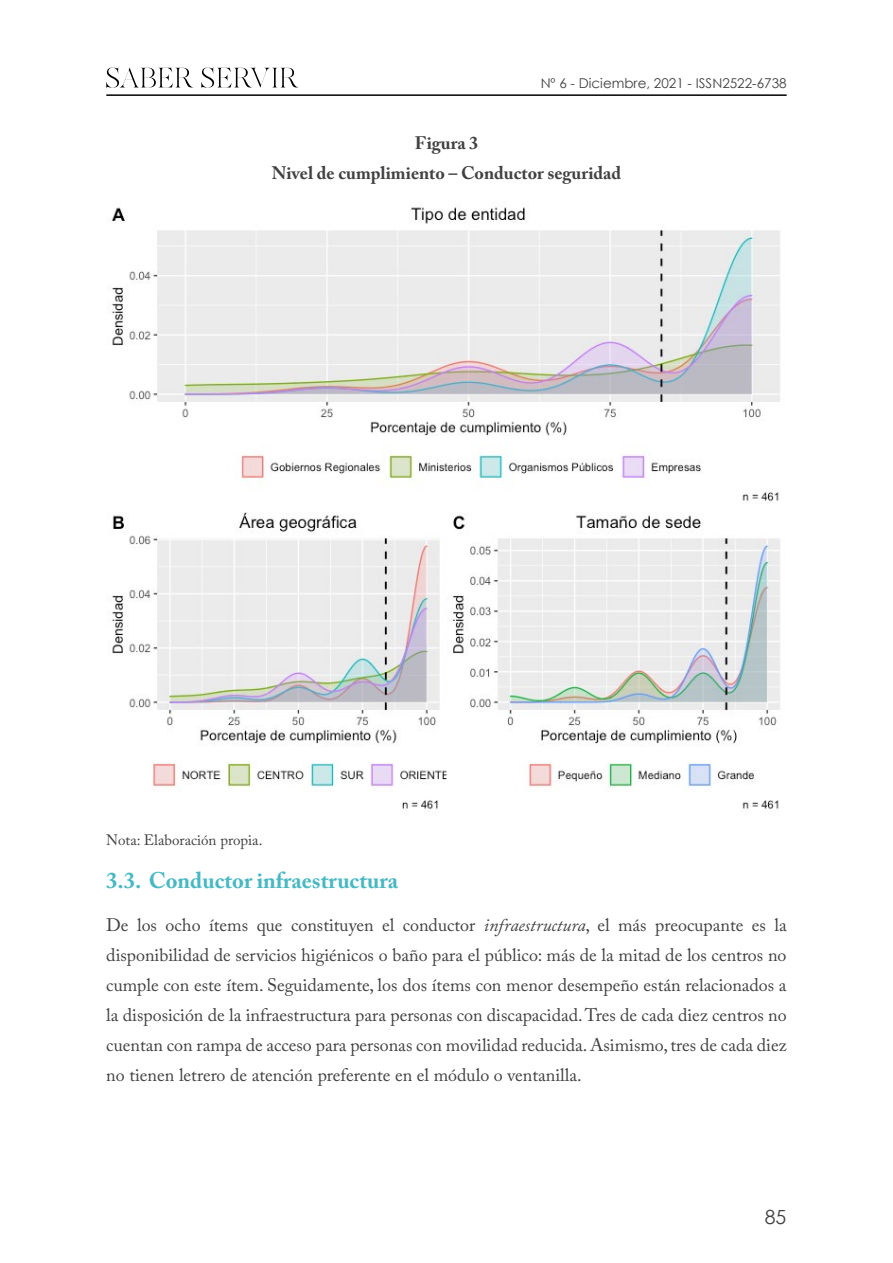
<style>
.page{position:relative;width:893px;height:1263px;background:#fff}
.page>*{position:absolute;margin:0;border:0;box-sizing:border-box;transform-origin:0 0}
.t1{font:700 22.5px "Adobe Caslon Pro";color:#48b8c2}
.t2{font:19.5px "Century Gothic";color:#414042}
.t3{font:18px/30px "Adobe Caslon Pro";color:#414042;text-align:justify}
.t4{font:700 18px/30px "Adobe Caslon Pro";color:#414042;text-align:center}
.t5{font:15px "Adobe Caslon Pro";color:#414042}
.t6{font:13.5px "Century Gothic";color:#414042}
.s1{font-style:italic}
</style>
<div class="page">
<svg style="left:106px;top:67px;width:87px;height:21px"></svg>
<svg style="left:201px;top:67px;width:98px;height:21px"></svg>
<hr style="left:106px;top:94px;width:681px;height:2px;background:#000">
<img style="left:111px;top:204px;width:669px;height:606px">
<p class="t6" style="left:541px;top:74px;width:247px">Nº 6 - Diciembre, 2021 - ISSN2522-6738</p>
<p class="t4" style="left:272px;top:128px;width:351px">Figura 3<br>Nivel de cumplimiento – Conductor seguridad</p>
<p class="t5" style="left:106px;top:831px;width:158px">Nota: Elaboración propia.</p>
<p class="t1" style="left:106px;top:867px;width:293px">3.3. Conductor infraestructura</p>
<p class="t3" style="left:106px;top:910px;width:682px">De los ocho ítems que constituyen el conductor <span class="s1">infraestructura</span>, el más preocupante es la disponibilidad de servicios higiénicos o baño para el público: más de la mitad de los centros no cumple con este ítem. Seguidamente, los dos ítems con menor desempeño están relacionados a la disposición de la infraestructura para personas con discapacidad. Tres de cada diez centros no cuentan con rampa de acceso para personas con movilidad reducida. Asimismo, tres de cada diez no tienen letrero de atención preferente en el módulo o ventanilla.</p>
<p class="t2" style="left:765px;top:1203px;width:23px">85</p>
</div>
